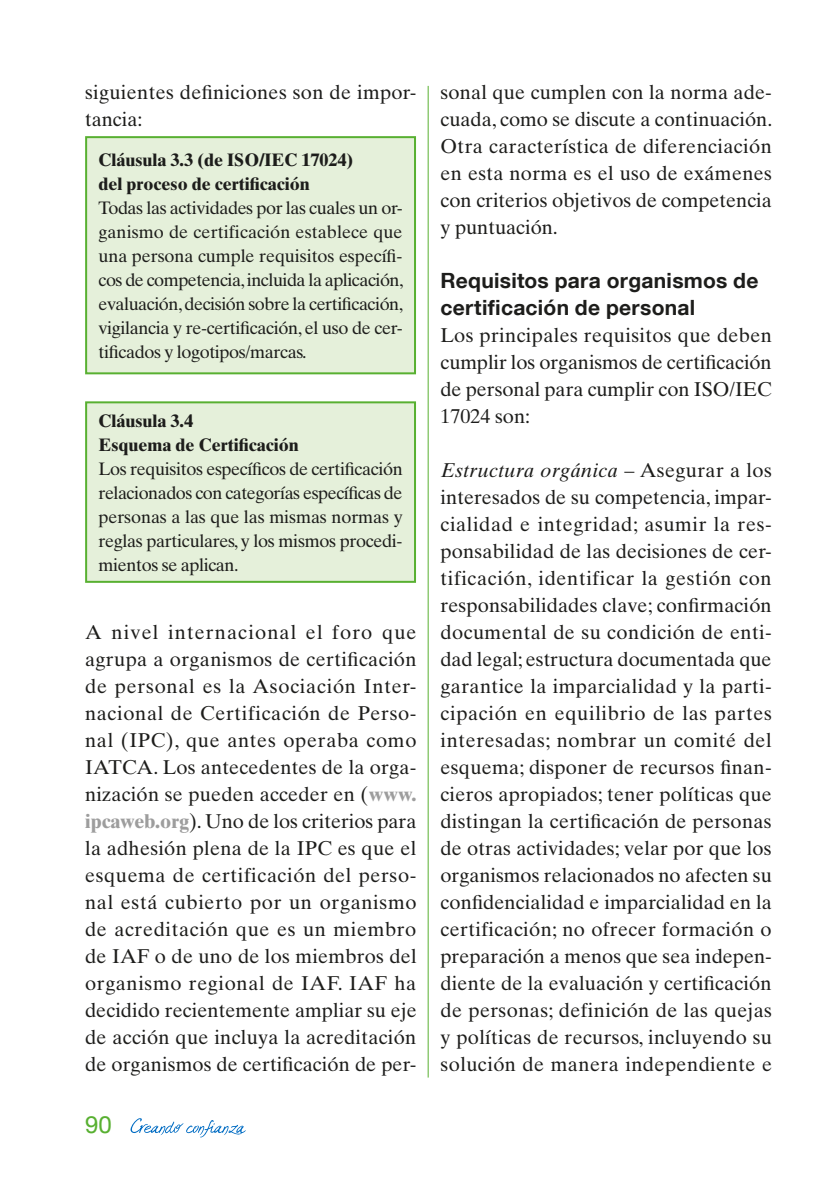
<style>
.page{position:relative;width:840px;height:1191px;background:#fff}
.page>*{position:absolute;margin:0;border:0;box-sizing:border-box;transform-origin:0 0}
.t1{font:24px "Helvetica Neue LT Com";color:#58b031}
.Subtitle_2{font:700 21px/27px "Helvetica Neue LT Com";letter-spacing:.015em;color:#1d1d1b}
.Text{font:20px/27px "Times Ten";letter-spacing:.005em;color:#1d1d1b;text-align:justify}
.t2{font:18px/24px "Times Ten";letter-spacing:-.02em;color:#1d1d1b}
.s1{font-weight:700}
.s2{font-weight:700;color:#9d9d9d}
.s3{font-style:italic}
</style>
<div class="page">
<hr style="left:427px;top:86px;width:1px;height:991px;background:#58b031">
<div style="left:86px;top:137px;width:329px;height:236px;background:#e5f0da"></div>
<div style="left:85px;top:136px;width:331px;height:238px;border:2px solid #58b031"></div>
<div style="left:86px;top:402px;width:329px;height:180px;background:#e5f0da"></div>
<div style="left:85px;top:401px;width:331px;height:182px;border:2px solid #58b031"></div>
<svg style="left:130px;top:1118px;width:116px;height:19px"></svg>
<p class="Text" style="left:85px;top:79px;width:332px">siguientes definiciones son de impor&shy;tancia:</p>
<p class="t2" style="left:98px;top:148px;width:306px"><span class="s1">Cláusula 3.3 (de ISO/IEC 17024)<br>del proceso de certificación<br></span>Todas las actividades por las cuales un or&shy;ganismo de certificación establece que una persona cumple requisitos específi&shy;cos de competencia, incluida la aplicación, evaluación, decisión sobre la certificación, vigilancia y re-certificación, el uso de cer&shy;tificados y logotipos/marcas.</p>
<p class="t2" style="left:98px;top:408px;width:305px"><span class="s1">Cláusula 3.4<br>Esquema de Certificación<br></span>Los requisitos específicos de certificación relacionados con categorías específicas de personas a las que las mismas normas y reglas particulares, y los mismos procedi&shy;mientos se aplican.</p>
<p class="Text" style="left:85px;top:619px;width:333px">A nivel internacional el foro que agrupa a organismos de certificación de personal es la Asociación Inter&shy;nacional de Certificación de Perso&shy;nal (IPC), que antes operaba como IATCA. Los antecedentes de la orga&shy;nización se pueden acceder en (<span class="s2">www. ipcaweb.org</span>). Uno de los criterios para la adhesión plena de la IPC es que el esquema de certificación del perso&shy;nal está cubierto por un organismo de acreditación que es un miembro de IAF o de uno de los miembros del organismo regional de IAF. IAF ha decidido recientemente ampliar su eje de acción que incluya la acreditación de organismos de certificación de per-</p>
<p class="t1" style="left:85px;top:1109px;width:28px">90</p>
<p class="Text" style="left:440px;top:79px;width:333px">sonal que cumplen con la norma ade&shy;cuada, como se discute a continuación.</p>
<p class="Text" style="left:440px;top:133px;width:333px">Otra característica de diferenciación en esta norma es el uso de exámenes con criterios objetivos de competencia y puntuación.</p>
<p class="Subtitle_2" style="left:440px;top:266px;width:319px">Requisitos para organismos de certificación de personal</p>
<p class="Text" style="left:440px;top:322px;width:332px">Los principales requisitos que deben cumplir los organismos de certificación de personal para cumplir con ISO/IEC 17024 son:</p>
<p class="Text" style="left:440px;top:457px;width:333px"><span class="s3">Estructura orgánica</span> – Asegurar a los interesados de su competencia, impar&shy;cialidad e integridad; asumir la res&shy;ponsabilidad de las decisiones de cer&shy;tificación, identificar la gestión con responsabilidades clave; confirmación documental de su condición de enti&shy;dad legal; estructura documentada que garantice la imparcialidad y la parti&shy;cipación en equilibrio de las partes interesadas; nombrar un comité del esquema; disponer de recursos finan&shy;cieros apropiados; tener políticas que distingan la certificación de personas de otras actividades; velar por que los organismos relacionados no afecten su confidencialidad e imparcialidad en la certificación; no ofrecer formación o preparación a menos que sea indepen&shy;diente de la evaluación y certificación de personas; definición de las quejas y políticas de recursos, incluyendo su solución de manera independiente e</p>
</div>
